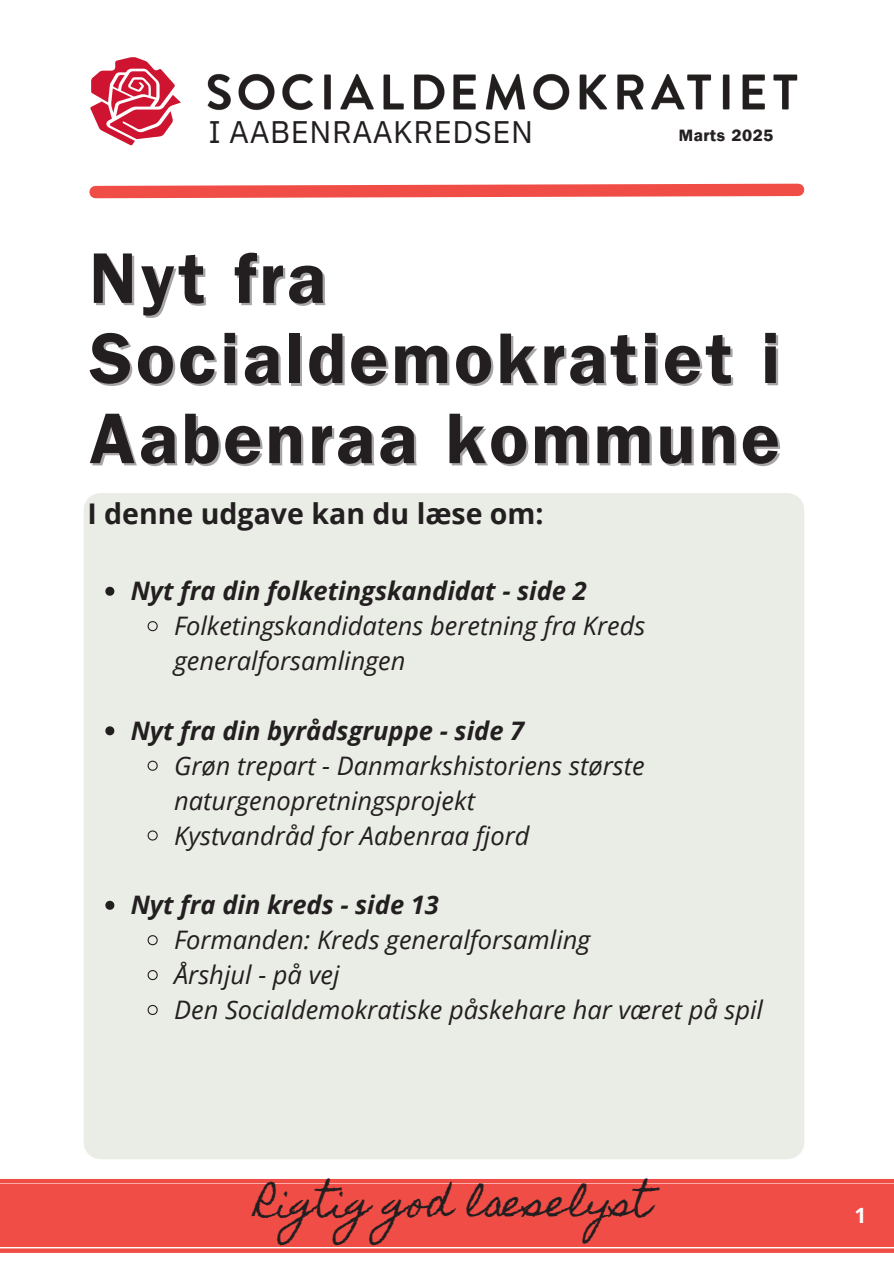
<style>
.page{position:relative;width:894px;height:1264px;background:#fff}
.page>*{position:absolute;margin:0;border:0;box-sizing:border-box;transform-origin:0 0}
.t1{font:72px "Franklin Gothic LT Pro Dm";letter-spacing:.045em;color:#231f20}
.t2{font:37.05px "Homemade Apple";color:#231f20}
.t3{font:31.05px "IBM Plex Sans";letter-spacing:.015em;color:#231f20}
.t4{font:700 28.5px "Open Sans";color:#231f20}
.t5{font:italic 25.5px/34.8px "Open Sans";color:#231f20}
.t6{font:italic 700 25.5px "Open Sans";color:#231f20}
.t7{font:700 21px "Open Sans";color:#fff}
.t8{font:16.35px "Franklin Gothic LT Pro Dm";letter-spacing:.045em;color:#231f20}
</style>
<div class="page">
<div style="left:0;top:1184px;width:893px;height:62px;background:#f04d46"></div>
<svg style="left:89px;top:183px;width:716px;height:16px"></svg>
<svg style="left:90px;top:57px;width:91px;height:88px"></svg>
<img style="left:207px;top:73px;width:591px;height:38px">
<div style="left:0;top:1178px;width:893px;height:5px;background:#f04d46"></div>
<svg style="left:0;top:1248px;width:893px;height:4px;background:#f15f59"></svg>
<div style="left:84px;top:493px;width:720px;height:666px;background:#eaece6"></div>
<svg style="left:105px;top:586px;width:9px;height:9px"></svg>
<svg style="left:147px;top:620px;width:11px;height:12px"></svg>
<svg style="left:105px;top:726px;width:9px;height:9px"></svg>
<svg style="left:147px;top:759px;width:11px;height:12px"></svg>
<svg style="left:147px;top:829px;width:11px;height:12px"></svg>
<svg style="left:105px;top:900px;width:9px;height:9px"></svg>
<svg style="left:147px;top:934px;width:11px;height:12px"></svg>
<svg style="left:147px;top:969px;width:11px;height:11px"></svg>
<svg style="left:147px;top:1004px;width:11px;height:11px"></svg>
<p class="t3" style="left:208px;top:112px;width:326px">I AABENRAAKREDSEN</p>
<h2 class="t8" style="left:678px;top:130px;width:96px">Marts 2025</h2>
<p class="t1" style="left:89px;top:253px;width:238px">Nyt fra</p>
<h3 class="t1" style="left:89px;top:333px;width:692px">Socialdemokratiet i</h3>
<p class="t1" style="left:89px;top:414px;width:691px">Aabenraa kommune</p>
<h1 class="t4" style="left:87px;top:493px;width:458px">I denne udgave kan du læse om:</h1>
<h4 class="t6" style="left:131px;top:573px;width:457px">Nyt fra din folketingskandidat - side 2</h4>
<p class="t5" style="left:174px;top:608px;width:472px">Folketingskandidatens beretning fra Kreds generalforsamlingen</p>
<p class="t6" style="left:131px;top:712px;width:395px">Nyt fra din byrådsgruppe - side 7</p>
<p class="t5" style="left:174px;top:747px;width:472px">Grøn trepart - Danmarkshistoriens største naturgenopretningsprojekt</p>
<p class="t5" style="left:174px;top:817px;width:357px">Kystvandråd for Aabenraa fjord</p>
<p class="t6" style="left:131px;top:887px;width:309px">Nyt fra din kreds - side 13</p>
<p class="t5" style="left:174px;top:921px;width:417px">Formanden: Kreds generalforsamling</p>
<p class="t5" style="left:174px;top:956px;width:167px">Årshjul - på vej</p>
<p class="t5" style="left:174px;top:991px;width:590px">Den Socialdemokratiske påskehare har været på spil</p>
<p class="t2" style="left:257px;top:1181px;width:396px">Rigtig god læselyst</p>
<p class="t7" style="left:854px;top:1200px;width:13px">1</p>
</div>
